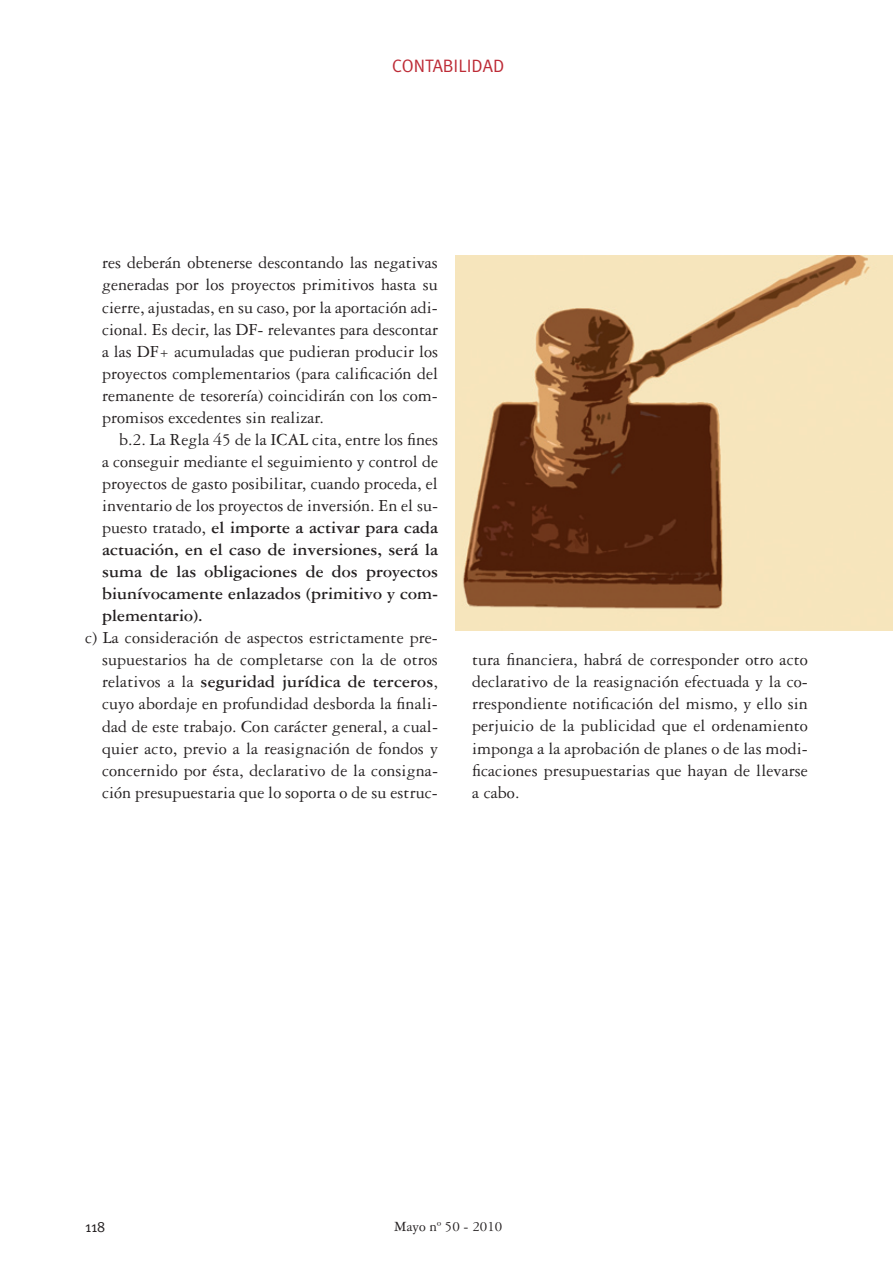
<style>
.page{position:relative;width:893px;height:1263px;background:#fff}
.page>*{position:absolute;margin:0;border:0;box-sizing:border-box;transform-origin:0 0}
.t1{font:18px/22px "Garamond Three";color:#231f20;text-align:justify}
.t2{font:18px "Meta";color:#bd2b36}
.t3{font:15px "Garamond Three";color:#231f20}
.t4{font:15px "Meta";color:#231f20}
.s1{font-weight:700}
</style>
<div class="page">
<img style="left:455px;top:256px;width:438px;height:375px">
<p class="t2" style="left:392px;top:56px;width:114px">CONTABILIDAD</p>
<p class="t1" style="left:102px;top:252px;width:337px">res deberán obtenerse descontando las negativas generadas por los proyectos primitivos hasta su cierre, ajustadas, en su caso, por la aportación adi&shy;cional. Es decir, las DF- relevantes para descontar a las DF+ acumuladas que pudieran producir los proyectos complementarios (para calificación del remanente de tesorería) coincidirán con los com&shy;promisos excedentes sin realizar.</p>
<p class="t1" style="left:102px;top:428px;width:337px;text-indent:17px">b.2. La Regla 45 de la ICAL cita, entre los fines a conseguir mediante el seguimiento y control de proyectos de gasto posibilitar, cuando proceda, el inventario de los proyectos de inversión. En el su&shy;puesto tratado, <span class="s1">el importe a activar para cada actuación, en el caso de inversiones, será la suma de las obligaciones de dos proyectos biunívocamente enlazados (primitivo y com&shy;plementario).</span></p>
<p class="t1" style="left:102px;top:627px;width:337px;text-indent:-17px">c) La consideración de aspectos estrictamente pre&shy;supuestarios ha de completarse con la de otros relativos a la <span class="s1">seguridad jurídica de terceros</span>, cuyo abordaje en profundidad desborda la finali&shy;dad de este trabajo. Con carácter general, a cual&shy;quier acto, previo a la reasignación de fondos y concernido por ésta, declarativo de la consigna&shy;ción presupuestaria que lo soporta o de su estruc-</p>
<p class="t1" style="left:472px;top:649px;width:337px">tura financiera, habrá de corresponder otro acto declarativo de la reasignación efectuada y la co&shy;rrespondiente notificación del mismo, y ello sin perjuicio de la publicidad que el ordenamiento imponga a la aprobación de planes o de las modi&shy;ficaciones presupuestarias que hayan de llevarse a cabo.</p>
<p class="t4" style="left:85px;top:1218px;width:22px">118</p>
<p class="t3" style="left:394px;top:1218px;width:110px">Mayo nº 50 - 2010</p>
</div>
